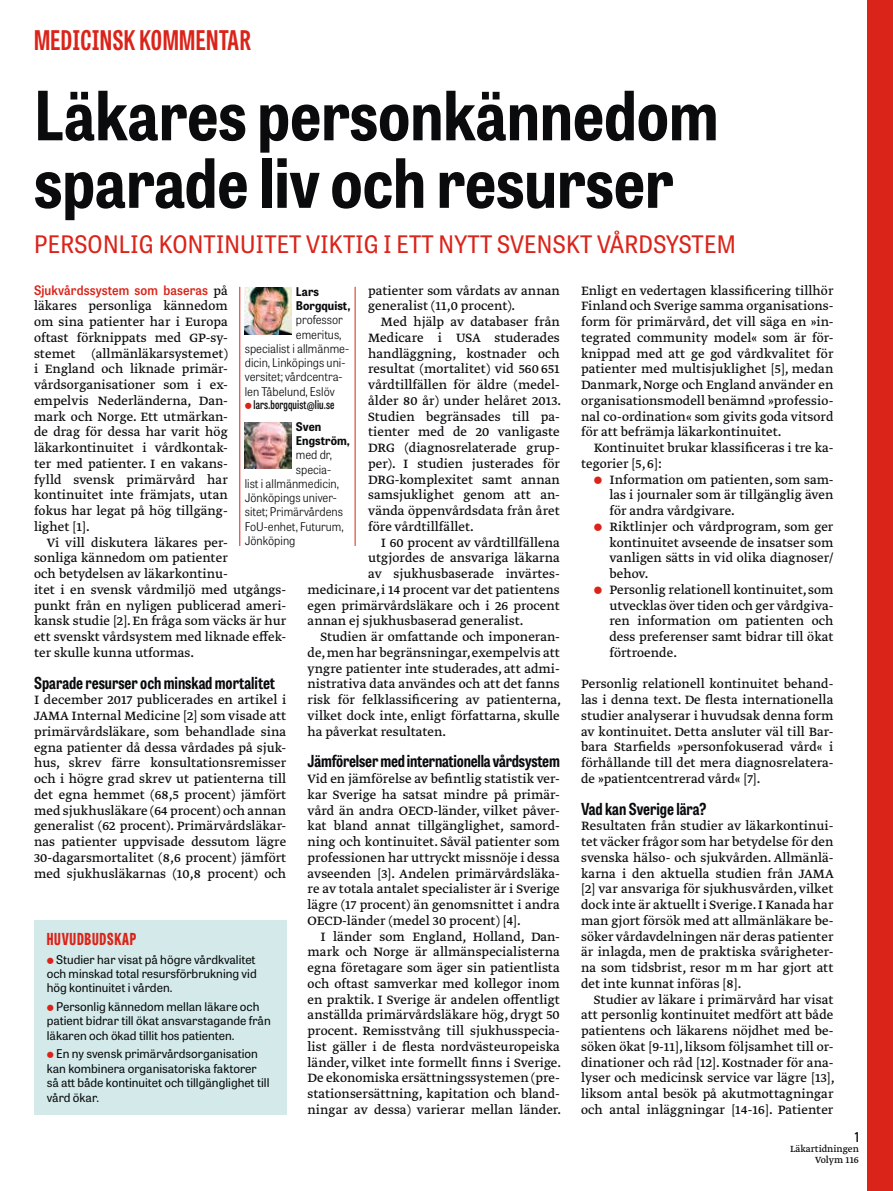
<style>
.page{position:relative;width:893px;height:1191px;background:#fff}
.page>*{position:absolute;margin:0;border:0;box-sizing:border-box;transform-origin:0 0}
.t1{font:700 semi-condensed 67.5px/67.5px "Tablet Gothic";color:#090b0c}
.t2{font:700 27px "Tablet Gothic Compressed";letter-spacing:.02em;color:#da241a}
.t3{font:24px "Tablet Gothic Narrow";letter-spacing:.01em;color:#da241a}
.t4{font:700 16.5px "Tablet Gothic Condensed";letter-spacing:-.01em;color:#090b0c}
.t5{font:800 16.5px "Tablet Gothic Compressed";letter-spacing:.045em;color:#da241a}
.t6{font:14.25px/15.8px "Greta Text Pro Regular Min";color:#090b0c;text-align:justify}
.t7{font:600 13.5px "Tablet Gothic Condensed";color:#090b0c}
.t8{font:600 13.05px "Tablet Gothic Narrow";letter-spacing:.01em;color:#da241a}
.t9{font:12px/14.4px "Tablet Gothic";color:#090b0c}
.t10{font:300 12px "Tablet Gothic Narrow";color:#090b0c}
.t11{font:700 12px/14.2px "Tablet Gothic Narrow";letter-spacing:.005em;color:#090b0c}
.t12{font:600 12px "Tablet Gothic Compressed";letter-spacing:.01em;color:#090b0c}
.t13{font:10.5px/10.5px "Greta Text Pro";color:#090b0c;text-align:right}
.s1{font-family:"Greta Text Pro Regular Min";font-weight:400;font-size:14.25px;color:#090b0c}
</style>
<div class="page">
<div style="left:867px;top:0;width:26px;height:1191px;background:#da241a"></div>
<div style="left:34px;top:919px;width:252px;height:195px;background:#d4eaea"></div>
<hr style="left:240px;top:287px;width:1px;height:259px;background:#da241a">
<hr style="left:355px;top:287px;width:1px;height:259px;background:#da241a">
<img style="left:245px;top:287px;width:47px;height:47px">
<img style="left:245px;top:422px;width:47px;height:47px">
<h2 class="t2" style="left:34px;top:22px;width:218px">MEDICINSK KOMMENTAR</h2>
<h1 class="t1" style="left:34px;top:79px;width:686px">Läkares personkännedom sparade liv och resurser</h1>
<h3 class="t3" style="left:34px;top:227px;width:703px">PERSONLIG KONTINUITET VIKTIG I ETT NYTT SVENSKT VÅRDSYSTEM</h3>
<p class="t11" style="left:296px;top:284px;width:56px">Lars<br>Borgquist,</p>
<p class="t10" style="left:296px;top:312px;width:49px">professor</p>
<p class="t10" style="left:296px;top:326px;width:47px">emeritus,</p>
<p class="t10" style="left:245px;top:340px;width:106px">specialist i allmänme-</p>
<p class="t10" style="left:245px;top:355px;width:102px">dicin, Linköpings uni-</p>
<p class="t10" style="left:245px;top:369px;width:99px">versitet; vårdcentra-</p>
<p class="t10" style="left:245px;top:383px;width:91px">len Tåbelund, Eslöv</p>
<p class="t12" style="left:254px;top:397px;width:82px">lars.borgquist@liu.se</p>
<p class="t11" style="left:296px;top:419px;width:56px">Sven<br>Engström,</p>
<p class="t10" style="left:296px;top:447px;width:37px">med dr,</p>
<p class="t10" style="left:296px;top:461px;width:37px">specia-</p>
<p class="t10" style="left:245px;top:475px;width:95px">list i allmänmedicin,</p>
<p class="t10" style="left:245px;top:489px;width:94px">Jönköpings univer-</p>
<p class="t10" style="left:245px;top:504px;width:100px">sitet; Primärvårdens</p>
<p class="t10" style="left:245px;top:518px;width:100px">FoU-enhet, Futurum,</p>
<p class="t10" style="left:245px;top:532px;width:52px">Jönköping</p>
<p class="t6" style="left:581px;top:283px;width:254px">Enligt en vedertagen klassificering tillhör Finland och Sverige samma organisations&shy;form för primärvård, det vill säga en »in&shy;tegrated community model« som är för&shy;knippad med att ge god vårdkvalitet för patienter med multisjuklighet [5], medan Danmark, Norge och England använder en organisationsmodell benämnd »professio&shy;nal co-ordination« som givits goda vitsord för att befrämja läkarkontinuitet.</p>
<p class="t6" style="left:581px;top:440px;width:254px;text-indent:13px">Kontinuitet brukar klassificeras i tre ka&shy;tegorier [5, 6]:</p>
<p class="t6" style="left:609px;top:472px;width:226px;text-align:left">Information om patienten, som sam&shy;las i journaler som är tillgänglig även för andra vårdgivare.<br>Riktlinjer och vårdprogram, som ger kontinuitet avseende de insatser som vanligen sätts in vid olika diagnoser/ behov.<br>Personlig relationell kontinuitet, som utvecklas över tiden och ger vårdgiva&shy;ren information om patienten och dess preferenser samt bidrar till ökat förtroende.</p>
<p class="t6" style="left:581px;top:676px;width:254px">Personlig relationell kontinuitet behand&shy;las i denna text. De flesta internationella studier analyserar i huvudsak denna form av kontinuitet. Detta ansluter väl till Bar&shy;bara Starfields »personfokuserad vård« i förhållande till det mera diagnosrelatera&shy;de »patientcentrerad vård« [7].</p>
<p class="t4" style="left:581px;top:797px;width:127px">Vad kan Sverige lära?</p>
<p class="t6" style="left:581px;top:818px;width:254px">Resultaten från studier av läkarkontinui&shy;tet väcker frågor som har betydelse för den svenska hälso- och sjukvården. Allmänlä&shy;karna i den aktuella studien från JAMA [2] var ansvariga för sjukhusvården, vilket dock inte är aktuellt i Sverige. I Kanada har man gjort försök med att allmänläkare be&shy;söker vårdavdelningen när deras patienter är inlagda, men de praktiska svårigheter&shy;na som tidsbrist, resor m m har gjort att det inte kunnat införas [8].</p>
<p class="t6" style="left:581px;top:992px;width:255px;text-indent:13px">Studier av läkare i primärvård har visat att personlig kontinuitet medfört att både patientens och läkarens nöjdhet med be&shy;söken ökat [9-11], liksom följsamhet till or&shy;dinationer och råd [12]. Kostnader för ana&shy;lyser och medicinsk service var lägre [13], liksom antal besök på akutmottagningar och antal inläggningar [14-16]. Patienter</p>
<p class="t6" style="left:368px;top:283px;width:193px">patienter som vårdats av annan generalist (11,0 procent).</p>
<p class="t6" style="left:368px;top:314px;width:195px;text-indent:13px">Med hjälp av databaser från Medicare i USA studerades handläggning, kostnader och resultat (mortalitet) vid 560 651 vårdtillfällen för äldre (medel&shy;ålder 80 år) under helåret 2013.<br>Studien begränsades till pa&shy;tienter med de 20 vanligaste DRG (diagnosrelaterade grup&shy;per). I studien justerades för DRG-komplexitet samt annan samsjuklighet genom att an&shy;vända öppenvårdsdata från året före vårdtillfället.</p>
<p class="t6" style="left:381px;top:535px;width:180px">I 60 procent av vårdtillfällena</p>
<p class="t6" style="left:368px;top:551px;width:193px">utgjordes de ansvariga läkarna</p>
<p class="t6" style="left:368px;top:566px;width:193px">av sjukhusbaserade invärtes-</p>
<p class="t6" style="left:308px;top:582px;width:254px">medicinare, i 14 procent var det patientens</p>
<p class="t6" style="left:308px;top:598px;width:254px">egen primärvårdsläkare och i 26 procent</p>
<p class="t6" style="left:308px;top:614px;width:218px">annan ej sjukhusbaserad generalist.</p>
<p class="t6" style="left:320px;top:629px;width:241px">Studien är omfattande och imponeran-</p>
<p class="t6" style="left:308px;top:645px;width:254px">de, men har begränsningar, exempelvis att</p>
<p class="t6" style="left:308px;top:661px;width:254px">yngre patienter inte studerades, att admi-</p>
<p class="t6" style="left:308px;top:677px;width:254px">nistrativa data användes och att det fanns</p>
<p class="t6" style="left:308px;top:692px;width:255px">risk för felklassificering av patienterna,</p>
<p class="t6" style="left:308px;top:708px;width:254px">vilket dock inte, enligt författarna, skulle</p>
<p class="t6" style="left:308px;top:724px;width:140px">ha påverkat resultaten.</p>
<p class="t4" style="left:308px;top:750px;width:254px">Jämförelser med internationella vårdsystem</p>
<p class="t6" style="left:308px;top:771px;width:254px">Vid en jämförelse av befintlig statistik ver&shy;kar Sverige ha satsat mindre på primär&shy;vård än andra OECD-länder, vilket påver&shy;kat bland annat tillgänglighet, samord&shy;ning och kontinuitet. Såväl patienter som professionen har uttryckt missnöje i dessa avseenden [3]. Andelen primärvårdsläka&shy;re av totala antalet specialister är i Sverige lägre (17 procent) än genomsnittet i andra OECD-länder (medel 30 procent) [4].</p>
<p class="t6" style="left:308px;top:929px;width:255px;text-indent:13px">I länder som England, Holland, Dan&shy;mark och Norge är allmänspecialisterna egna företagare som äger sin patientlista och oftast samverkar med kollegor inom en praktik. I Sverige är andelen offentligt anställda primärvårdsläkare hög, drygt 50 procent. Remisstvång till sjukhusspecia&shy;list gäller i de flesta nordvästeuropeiska länder, vilket inte formellt finns i Sverige.<br>De ekonomiska ersättningssystemen (pre&shy;stationsersättning, kapitation och bland&shy;ningar av dessa) varierar mellan länder.</p>
<p class="t8" style="left:34px;top:281px;width:195px">Sjukvårdssystem som baseras <span class="s1">på</span></p>
<p class="t6" style="left:34px;top:299px;width:195px">läkares personliga kännedom om sina patienter har i Europa oftast förknippats med GP-sy&shy;stemet (allmänläkarsystemet) i England och liknade primär&shy;vårdsorganisationer som i ex&shy;empelvis Nederländerna, Dan&shy;mark och Norge. Ett utmärkan&shy;de drag för dessa har varit hög läkarkontinuitet i vårdkontak&shy;ter med patienter. I en vakans&shy;fylld svensk primärvård har kontinuitet inte främjats, utan fokus har legat på hög tillgäng&shy;lighet [1].</p>
<p class="t6" style="left:34px;top:535px;width:254px;text-align:left;text-indent:13px">Vi vill diskutera läkares per-<br>sonliga kännedom om patienter<br>och betydelsen av läkarkontinu-<br>itet i en svensk vårdmiljö med utgångs&shy;punkt från en nyligen publicerad ameri&shy;kansk studie [2]. En fråga som väcks är hur ett svenskt vårdsystem med liknade effek&shy;ter skulle kunna utformas.</p>
<p class="t4" style="left:34px;top:671px;width:242px">Sparade resurser och minskad mortalitet</p>
<p class="t6" style="left:34px;top:692px;width:254px">I december 2017 publicerades en artikel i JAMA Internal Medicine [2] som visade att primärvårdsläkare, som behandlade sina egna patienter då dessa vårdades på sjuk&shy;hus, skrev färre konsultationsremisser och i högre grad skrev ut patienterna till det egna hemmet (68,5 procent) jämfört med sjukhusläkare (64 procent) och annan generalist (62 procent). Primärvårdsläkar&shy;nas patienter uppvisade dessutom lägre 30-dagarsmortalitet (8,6 procent) jämfört med sjukhusläkarnas (10,8 procent) och</p>
<p class="t5" style="left:47px;top:927px;width:91px">HUVUDBUDSKAP</p>
<p class="t9" style="left:47px;top:951px;width:211px;text-align:justify;text-indent:9px">Studier har visat på högre vårdkvalitet och minskad total resursförbrukning vid hög kontinuitet i vården.</p>
<p class="t9" style="left:47px;top:999px;width:226px;text-indent:9px">Personlig kännedom mellan läkare och patient bidrar till ökat ansvarstagande från läkaren och ökad tillit hos patienten.</p>
<p class="t9" style="left:47px;top:1046px;width:224px;text-indent:9px">En ny svensk primärvårdsorganisation kan kombinera organisatoriska faktorer så att både kontinuitet och tillgänglighet till vård ökar.</p>
<p class="t7" style="left:855px;top:1127px;width:6px">1</p>
<p class="t13" style="left:790px;top:1144px;width:70px">Läkartidningen<br>Volym 116</p>
</div>
